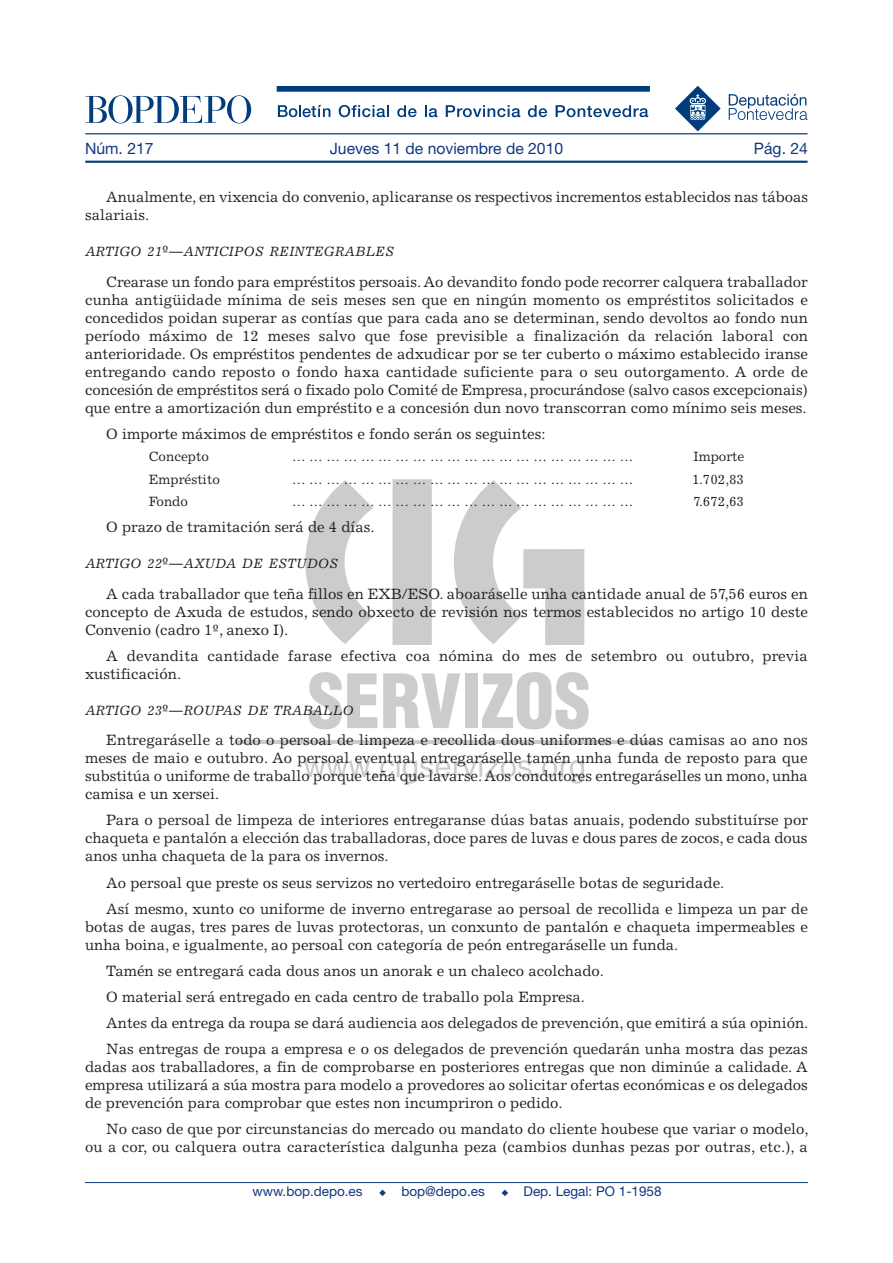
<style>
.page{position:relative;width:893px;height:1263px;background:#fff}
.page>*{position:absolute;margin:0;border:0;box-sizing:border-box;transform-origin:0 0}
.t1{font:15.75px "Helvetica Neue LT Std";color:#113880}
.t2{font:15px/18px "Excelsior LT Std";color:#231f20}
.t3{font:13.5px "Excelsior LT Std";color:#231f20}
.t4{font:italic 13.5px "Excelsior LT Std";color:#231f20}
.t5{font:13.5px "Helvetica Neue LT Std";color:#113880}
.s1{font-family:"Cambria";font-style:normal;font-size:15px}
.s2{font-family:"Cambria"}
</style>
<div class="page">
<svg style="left:305px;top:479px;width:279px;height:166px"></svg>
<hr style="left:236px;top:740px;width:420px;height:4px;background:#ccc">
<svg style="left:304px;top:755px;width:280px;height:29px"></svg>
<svg style="left:309px;top:672px;width:68px;height:57px"></svg>
<svg style="left:383px;top:673px;width:77px;height:55px"></svg>
<div style="left:465px;top:673px;width:13px;height:55px;background:#ccc"></div>
<svg style="left:482px;top:672px;width:107px;height:57px"></svg>
<hr style="left:85px;top:1182px;width:723px;height:1px;background:#113880">
<svg style="left:278px;top:105px;width:52px;height:12px"></svg>
<svg style="left:339px;top:105px;width:50px;height:12px"></svg>
<svg style="left:397px;top:105px;width:20px;height:12px"></svg>
<svg style="left:425px;top:105px;width:13px;height:12px"></svg>
<svg style="left:446px;top:105px;width:74px;height:12px"></svg>
<svg style="left:528px;top:105px;width:19px;height:12px"></svg>
<svg style="left:556px;top:105px;width:92px;height:12px"></svg>
<hr style="left:85px;top:133px;width:722px;height:1px;background:#013d7d">
<svg style="left:86px;top:95px;width:165px;height:28px"></svg>
<hr style="left:85px;top:161px;width:722px;height:2px;background:#013d7d">
<svg style="left:675px;top:86px;width:46px;height:45px"></svg>
<svg style="left:729px;top:94px;width:78px;height:26px"></svg>
<div style="left:277px;top:86px;width:373px;height:6px;background:#013d7d"></div>
<p class="t1" style="left:85px;top:143px;width:70px">Núm. 217</p>
<p class="t1" style="left:330px;top:143px;width:235px">Jueves 11 de noviembre de 2010</p>
<p class="t1" style="left:754px;top:143px;width:55px">Pág. 24</p>
<p class="t2" style="left:85px;top:189px;width:724px;text-indent:21px">Anualmente, en vixencia do convenio, aplicaranse os respectivos incrementos establecidos nas táboas salariais.</p>
<p class="t4" style="left:85px;top:246px;width:310px">ARTIGO 21<span class="s1">º—</span>ANTICIPOS REINTEGRABLES</p>
<p class="t2" style="left:85px;top:274px;width:724px;text-align:justify;text-indent:21px">Crearase un fondo para empréstitos persoais. Ao devandito fondo pode recorrer calquera traballador cunha antigüidade mínima de seis meses sen que en ningún momento os empréstitos solicitados e concedidos poidan superar as contías que para cada ano se determinan, sendo devoltos ao fondo nun período máximo de 12 meses salvo que fose previsible a finalización da relación laboral con anterioridade. Os empréstitos pendentes de adxudicar por se ter cuberto o máximo establecido iranse entregando cando reposto o fondo haxa cantidade suficiente para o seu outorgamento. A orde de concesión de empréstitos será o fixado polo Comité de Empresa, procurándose (salvo casos excepcionais) que entre a amortización dun empréstito e a concesión dun novo transcorran como mínimo seis meses.</p>
<p class="t2" style="left:106px;top:426px;width:441px">O importe máximos de empréstitos e fondo serán os seguintes:</p>
<p class="t3" style="left:149px;top:451px;width:62px">Concepto</p>
<p class="t3" style="left:292px;top:451px;width:343px">… … … … … … … … … … … … … … … … … … … …</p>
<p class="t3" style="left:693px;top:451px;width:52px">Importe</p>
<p class="t3" style="left:149px;top:474px;width:73px">Empréstito</p>
<p class="t3" style="left:292px;top:474px;width:343px">… … … … … … … … … … … … … … … … … … … …</p>
<p class="t3" style="left:692px;top:474px;width:53px">1.702,83</p>
<p class="t3" style="left:149px;top:496px;width:41px">Fondo</p>
<p class="t3" style="left:292px;top:496px;width:343px">… … … … … … … … … … … … … … … … … … … …</p>
<p class="t3" style="left:694px;top:496px;width:52px">7.672,63</p>
<p class="t2" style="left:106px;top:520px;width:270px">O prazo de tramitación será de 4 días.</p>
<p class="t4" style="left:85px;top:559px;width:255px">ARTIGO 22<span class="s1">º—</span>AXUDA DE ESTUDOS</p>
<p class="t2" style="left:85px;top:586px;width:724px;text-align:justify;text-indent:21px">A cada traballador que teña fillos en EXB/ESO. aboaráselle unha cantidade anual de 57,56 euros en concepto de Axuda de estudos, sendo obxecto de revisión nos termos establecidos no artigo 10 deste Convenio (cadro 1<span class="s2">º</span>, anexo I).</p>
<p class="t2" style="left:85px;top:648px;width:724px;text-indent:21px">A devandita cantidade farase efectiva coa nómina do mes de setembro ou outubro, previa xustificación.</p>
<p class="t4" style="left:85px;top:705px;width:270px">ARTIGO 23<span class="s1">º—</span>ROUPAS DE TRABALLO</p>
<p class="t2" style="left:85px;top:732px;width:724px;text-align:justify;text-indent:21px">Entregaráselle a todo o persoal de limpeza e recollida dous uniformes e dúas camisas ao ano nos meses de maio e outubro. Ao persoal eventual entregaráselle tamén unha funda de reposto para que substitúa o uniforme de traballo porque teña que lavarse. Aos condutores entregaráselles un mono, unha camisa e un xersei.</p>
<p class="t2" style="left:85px;top:813px;width:725px;text-align:justify;text-indent:21px">Para o persoal de limpeza de interiores entregaranse dúas batas anuais, podendo substituírse por chaqueta e pantalón a elección das traballadoras, doce pares de luvas e dous pares de zocos, e cada dous anos unha chaqueta de la para os invernos.</p>
<p class="t2" style="left:106px;top:871px;width:703px;line-height:26.1px">Ao persoal que preste os seus servizos no vertedoiro entregaráselle botas de seguridade.<br>Así mesmo, xunto co uniforme de inverno entregarase ao persoal de recollida e limpeza un par de</p>
<p class="t2" style="left:85px;top:919px;width:724px">botas de augas, tres pares de luvas protectoras, un conxunto de pantalón e chaqueta impermeables e unha boina, e igualmente, ao persoal con categoría de peón entregaráselle un funda.</p>
<p class="t2" style="left:106px;top:959px;width:704px;line-height:26.1px">Tamén se entregará cada dous anos un anorak e un chaleco acolchado.<br>O material será entregado en cada centro de traballo pola Empresa.<br>Antes da entrega da roupa se dará audiencia aos delegados de prevención, que emitirá a súa opinión.<br>Nas entregas de roupa a empresa e o os delegados de prevención quedarán unha mostra das pezas</p>
<p class="t2" style="left:85px;top:1059px;width:724px;text-align:justify">dadas aos traballadores, a fin de comprobarse en posteriores entregas que non diminúe a calidade. A empresa utilizará a súa mostra para modelo a provedores ao solicitar ofertas económicas e os delegados de prevención para comprobar que estes non incumpriron o pedido.</p>
<p class="t2" style="left:85px;top:1122px;width:725px;text-align:right">No caso de que por circunstancias do mercado ou mandato do cliente houbese que variar o modelo, ou a cor, ou calquera outra característica dalgunha peza (cambios dunhas pezas por outras, etc.), a</p>
<p class="t5" style="left:253px;top:1186px;width:410px">www.bop.depo.es ◆ bop@depo.es ◆ Dep. Legal: PO 1-1958</p>
</div>
